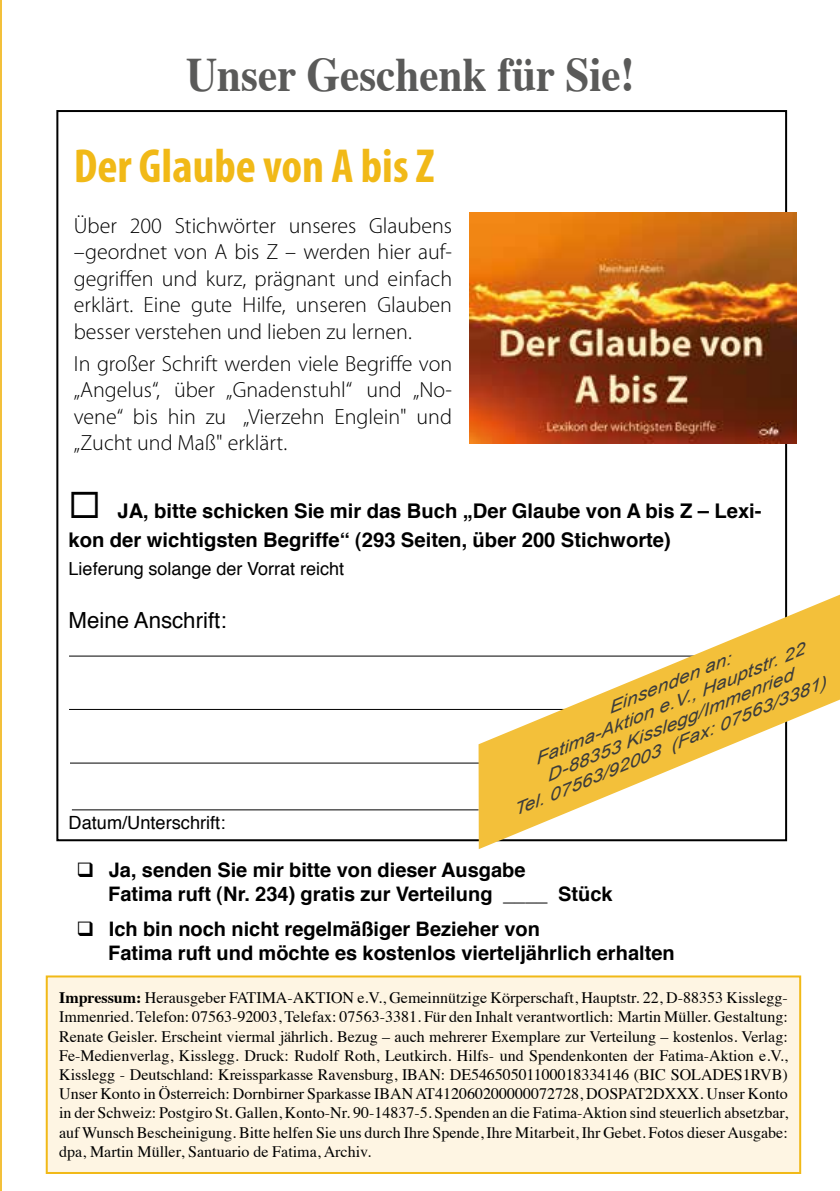
<style>
.page{position:relative;width:840px;height:1191px;background:#fff}
.page>*{position:absolute;margin:0;border:0;box-sizing:border-box;transform-origin:0 0}
.t1{font:700 48px "Times";color:#5a5a59;scale:.9 1}
.t2{font:700 condensed 48px "Myriad Pro";color:#f1b917}
.t3{font:22.2px "Helvetica";color:#000}
.t4{font:300 22px/26.4px "Myriad Pro";color:#000;text-align:justify}
.t5{font:700 20.2px/28.2px "Helvetica";color:#000}
.t6{font:700 20px/24px "Helvetica";color:#000}
.t7{font:18.2px "Helvetica";color:#000}
.t8{font:18px "Helvetica";color:#000}
.t9{font:italic 16.2px "Arial";color:#3c3c3b;scale:1.27 1}
.t10{font:16px/19.2px "Times";color:#000;text-align:justify}
.s1{font-weight:700}
</style>
<div class="page">
<hr style="left:0;top:0;width:2px;height:1191px;background:#f3c03a">
<hr style="left:70px;top:762px;width:569px;height:1px;background:#000">
<hr style="left:69px;top:655px;width:677px;height:1px;background:#000">
<hr style="left:69px;top:709px;width:674px;height:1px;background:#000">
<hr style="left:72px;top:809px;width:406px;height:1px;background:#000">
<div style="left:47px;top:976px;width:752px;height:197px;background:#fef5e3"></div>
<div style="left:46px;top:975px;width:754px;height:199px;border:2px solid #f1b917"></div>
<svg style="left:478px;top:585px;width:361px;height:264px"></svg>
<img style="left:469px;top:213px;width:326px;height:230px">
<h1 class="t1" style="left:186px;top:29px;width:500px">Unser Geschenk für Sie!</h1>
<h1 class="t2" style="left:74px;top:139px;width:362px">Der Glaube von A bis Z</h1>
<h3 class="t4" style="left:74px;top:213px;width:379px">Über 200 Stichwörter unseres Glaubens –geordnet von A bis Z – werden hier auf&shy;gegriffen und kurz, prägnant und einfach erklärt. Eine gute Hilfe, unseren Glauben besser verstehen und lieben zu lernen.</h3>
<h3 class="t4" style="left:74px;top:350px;width:379px">In großer Schrift werden viele Begriffe von „Angelus“, über „Gnadenstuhl“ und „No&shy;vene“ bis hin zu „Vierzehn Englein" und „Zucht und Maß" erklärt.</h3>
<p class="t5" style="left:69px;top:496px;width:694px">◻ JA, bitte schicken Sie mir das Buch „Der Glaube von A bis Z – Lexi&shy;kon der wichtigsten Begriffe“ (293 Seiten, über 200 Stichworte)</p>
<p class="t8" style="left:69px;top:553px;width:277px">Lieferung solange der Vorrat reicht</p>
<h2 class="t3" style="left:69px;top:601px;width:159px">Meine Anschrift:</h2>
<p class="t7" style="left:69px;top:807px;width:158px">Datum/Unterschrift:</p>
<p class="t9" style="left:530px;top:751px;width:230px;rotate:-23deg">Fatima-Aktion e.V., Hauptstr. 22</p>
<p class="t9" style="left:603px;top:699px;width:105px;rotate:-23deg">Einsenden an:</p>
<p class="t9" style="left:542px;top:767px;width:211px;rotate:-23deg">D-88353 Kisslegg/Immenried</p>
<p class="t9" style="left:509px;top:803px;width:267px;rotate:-23deg">Tel. 07563/92003 (Fax: 07563/3381)</p>
<p class="t6" style="left:108px;top:856px;width:506px;text-indent:-32px">❑ Ja, senden Sie mir bitte von dieser Ausgabe<br>Fatima ruft (Nr. 234) gratis zur Verteilung ____ Stück</p>
<p class="t6" style="left:108px;top:915px;width:567px;text-indent:-32px">❑ Ich bin noch nicht regelmäßiger Bezieher von<br>Fatima ruft und möchte es kostenlos vierteljährlich erhalten</p>
<p class="t10" style="left:59px;top:986px;width:730px"><span class="s1">Impressum:</span> Herausgeber FATIMA-AKTION e.V., Gemeinnützige Körperschaft, Hauptstr. 22, D-88353 Kisslegg-Immenried. Telefon: 07563-92003, Telefax: 07563-3381. Für den Inhalt verantwortlich: Martin Müller. Gestaltung:<br>Renate Geisler. Erscheint viermal jährlich. Bezug – auch mehrerer Exemplare zur Verteilung – kostenlos. Verlag:<br>Fe-Medienverlag, Kisslegg. Druck: Rudolf Roth, Leutkirch. Hilfs- und Spendenkonten der Fatima-Aktion e.V., Kisslegg - Deutschland: Kreissparkasse Ravensburg, IBAN: DE54650501100018334146 (BIC SOLADES1RVB)<br>Unser Konto in Österreich: Dornbirner Sparkasse IBAN AT412060200000072728, DOSPAT2DXXX. Unser Konto in der Schweiz: Postgiro St. Gallen, Konto-Nr. 90-14837-5. Spenden an die Fatima-Aktion sind steuerlich absetzbar, auf Wunsch Bescheinigung. Bitte helfen Sie uns durch Ihre Spende, Ihre Mitarbeit, Ihr Gebet. Fotos dieser Ausgabe: dpa, Martin Müller, Santuario de Fatima, Archiv.</p>
</div>
